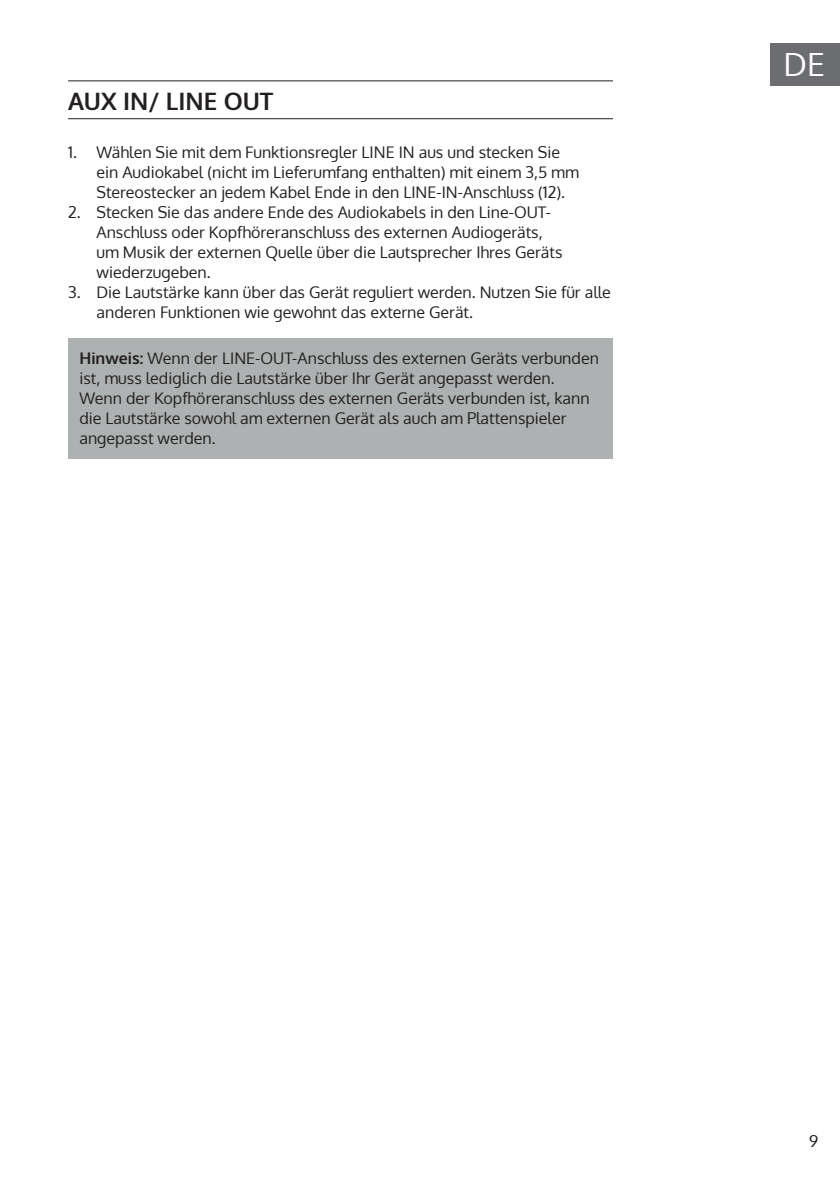
<style>
.page{position:relative;width:840px;height:1191px;background:#fff}
.page>*{position:absolute;margin:0;border:0;box-sizing:border-box;transform-origin:0 0}
.t1{font:32px "Oxygen";color:#fff}
.t2{font:700 24px "Oxygen";color:#231f20}
.t3{font:16px/20px "Oxygen";color:#231f20}
.s1{font-weight:700}
</style>
<div class="page">
<div style="left:770px;top:43px;width:69px;height:42px;background:#6c6d70"></div>
<hr style="left:68px;top:80px;width:544px;height:1px;background:#231f20">
<hr style="left:68px;top:118px;width:544px;height:1px;background:#231f20">
<div style="left:68px;top:339px;width:544px;height:120px;background:#aeb1b1"></div>
<h2 class="t2" style="left:68px;top:86px;width:207px">AUX IN/ LINE OUT</h2>
<p class="t3" style="left:96px;top:142px;width:483px;text-indent:-28px">1. Wählen Sie mit dem Funktionsregler LINE IN aus und stecken Sie ein Audiokabel (nicht im Lieferumfang enthalten) mit einem 3,5 mm<br>Stereostecker an jedem Kabel Ende in den LINE-IN-Anschluss (12).</p>
<p class="t3" style="left:96px;top:202px;width:467px;text-indent:-28px">2. Stecken Sie das andere Ende des Audiokabels in den Line-OUT-Anschluss oder Kopfhöreranschluss des externen Audiogeräts, um Musik der externen Quelle über die Lautsprecher Ihres Geräts wiederzugeben.</p>
<p class="t3" style="left:96px;top:282px;width:515px;text-indent:-28px">3. Die Lautstärke kann über das Gerät reguliert werden. Nutzen Sie für alle anderen Funktionen wie gewohnt das externe Gerät.</p>
<p class="t3" style="left:79px;top:348px;width:520px"><span class="s1">Hinweis:</span> Wenn der LINE-OUT-Anschluss des externen Geräts verbunden ist, muss lediglich die Lautstärke über Ihr Gerät angepasst werden.<br>Wenn der Kopfhöreranschluss des externen Geräts verbunden ist, kann die Lautstärke sowohl am externen Gerät als auch am Plattenspieler angepasst werden.</p>
<h1 class="t1" style="left:783px;top:43px;width:43px">DE</h1>
<p class="t3" style="left:808px;top:1130px;width:11px">9</p>
</div>
